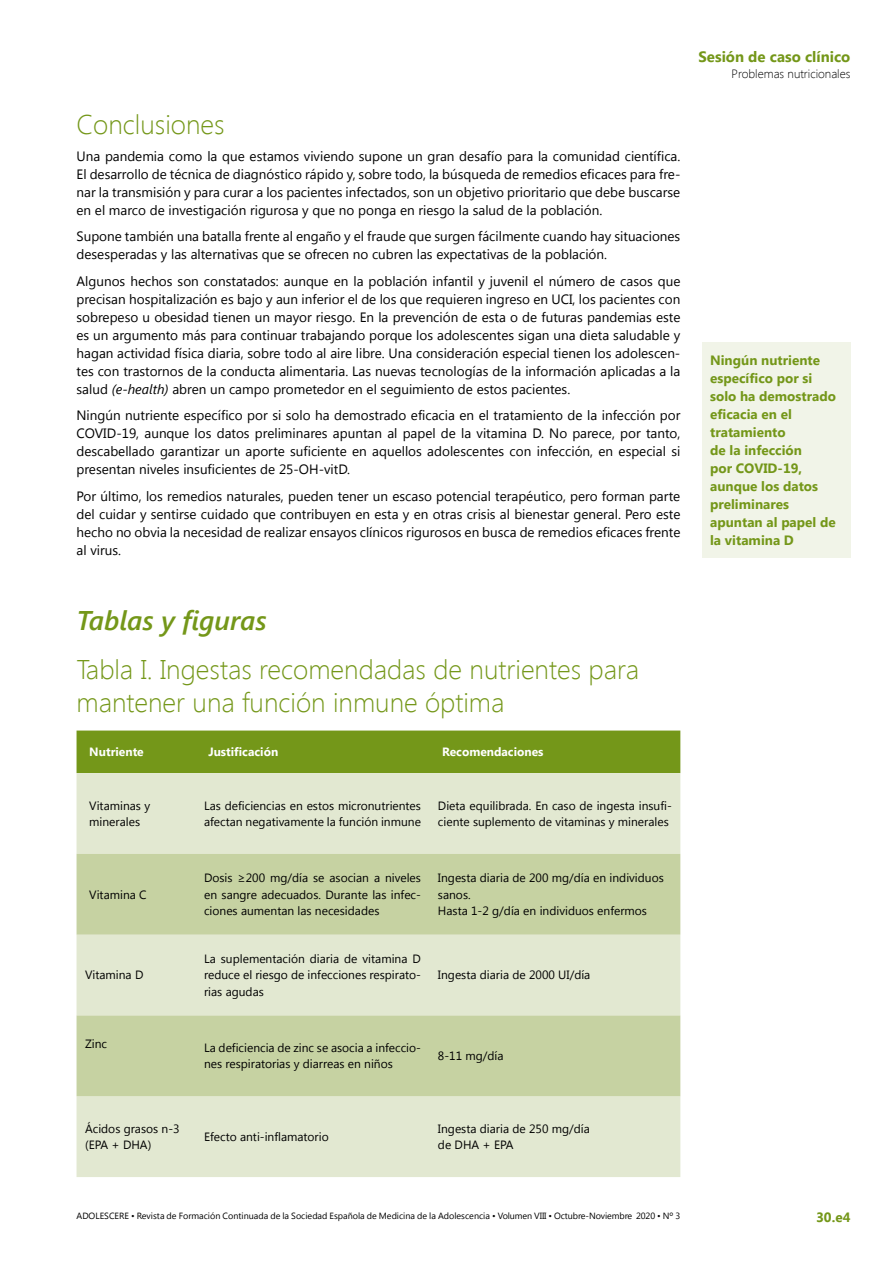
<style>
.page{position:relative;width:893px;height:1263px;background:#fff}
.page>*{position:absolute;margin:0;border:0;box-sizing:border-box;transform-origin:0 0}
.t1{font:300 27px/32.4px "Segoe UI";color:#749719}
.t2{font:italic 600 27px "Segoe UI";color:#749719}
.t3{font:700 15px "Segoe UI";color:#749719}
.t4{font:13.5px/18px "Segoe UI";color:#000;text-align:justify}
.t5{font:700 13.5px/18px "Segoe UI";color:#749719}
.t6{font:12px/16.5px "Segoe UI";color:#000}
.t7{font:700 12px "Segoe UI";color:#fff}
.t8{font:300 12px "Segoe UI";color:#000}
.t9{font:9px "Segoe UI";color:#000}
.s1{font-style:italic}
</style>
<div class="page">
<div style="left:77px;top:730px;width:603px;height:43px;background:#749719"></div>
<div style="left:77px;top:773px;width:603px;height:404px;background:#e2e8d1"></div>
<svg style="left:77px;top:854px;width:603px;height:242px;background:#cfd9b1"></svg>
<div style="left:702px;top:343px;width:148px;height:215px;background:#f1f4e8"></div>
<h1 class="t1" style="left:77px;top:108px;width:150px">Conclusiones</h1>
<p class="t4" style="left:77px;top:147px;width:605px">Una pandemia como la que estamos viviendo supone un gran desafío para la comunidad científica.<br>El desarrollo de técnica de diagnóstico rápido y, sobre todo, la búsqueda de remedios eficaces para fre&shy;nar la transmisión y para curar a los pacientes infectados, son un objetivo prioritario que debe buscarse en el marco de investigación rigurosa y que no ponga en riesgo la salud de la población.</p>
<p class="t4" style="left:77px;top:227px;width:605px">Supone también una batalla frente al engaño y el fraude que surgen fácilmente cuando hay situaciones desesperadas y las alternativas que se ofrecen no cubren las expectativas de la población.</p>
<p class="t4" style="left:77px;top:272px;width:605px">Algunos hechos son constatados: aunque en la población infantil y juvenil el número de casos que precisan hospitalización es bajo y aun inferior el de los que requieren ingreso en UCI, los pacientes con sobrepeso u obesidad tienen un mayor riesgo. En la prevención de esta o de futuras pandemias este es un argumento más para continuar trabajando porque los adolescentes sigan una dieta saludable y hagan actividad física diaria, sobre todo al aire libre. Una consideración especial tienen los adolescen&shy;tes con trastornos de la conducta alimentaria. Las nuevas tecnologías de la información aplicadas a la salud <span class="s1">(e-health)</span> abren un campo prometedor en el seguimiento de estos pacientes.</p>
<p class="t4" style="left:77px;top:406px;width:605px">Ningún nutriente específico por si solo ha demostrado eficacia en el tratamiento de la infección por COVID-19, aunque los datos preliminares apuntan al papel de la vitamina D. No parece, por tanto, descabellado garantizar un aporte suficiente en aquellos adolescentes con infección, en especial si presentan niveles insuficientes de 25-OH-vitD.</p>
<p class="t4" style="left:77px;top:487px;width:605px">Por último, los remedios naturales, pueden tener un escaso potencial terapéutico, pero forman parte del cuidar y sentirse cuidado que contribuyen en esta y en otras crisis al bienestar general. Pero este hecho no obvia la necesidad de realizar ensayos clínicos rigurosos en busca de remedios eficaces frente al virus.</p>
<p class="t3" style="left:698px;top:46px;width:153px">Sesión de caso clínico</p>
<p class="t8" style="left:732px;top:66px;width:120px">Problemas nutricionales</p>
<p class="t5" style="left:710px;top:351px;width:127px">Ningún nutriente específico por si solo ha demostrado eficacia en el tratamiento<br>de la infección<br>por COVID-19, aunque los datos preliminares apuntan al papel de la vitamina D</p>
<h1 class="t2" style="left:77px;top:601px;width:192px">Tablas y figuras</h1>
<h1 class="t1" style="left:77px;top:653px;width:564px">Tabla I. Ingestas recomendadas de nutrientes para mantener una función inmune óptima</h1>
<p class="t7" style="left:89px;top:743px;width:56px">Nutriente</p>
<p class="t7" style="left:208px;top:743px;width:71px">Justificación</p>
<p class="t7" style="left:442px;top:743px;width:103px">Recomendaciones</p>
<p class="t6" style="left:89px;top:796px;width:62px">Vitaminas y minerales</p>
<p class="t6" style="left:204px;top:796px;width:218px">Las deficiencias en estos micronutrientes afectan negativamente la función inmune</p>
<p class="t6" style="left:438px;top:796px;width:235px">Dieta equilibrada. En caso de ingesta insufi&shy;ciente suplemento de vitaminas y minerales</p>
<p class="t6" style="left:89px;top:885px;width:59px">Vitamina C</p>
<p class="t6" style="left:85px;top:966px;width:60px">Vitamina D</p>
<p class="t6" style="left:204px;top:869px;width:218px;text-align:justify">Dosis ≥200 mg/día se asocian a niveles en sangre adecuados. Durante las infec&shy;ciones aumentan las necesidades</p>
<p class="t6" style="left:438px;top:869px;width:227px">Ingesta diaria de 200 mg/día en individuos sanos.<br>Hasta 1-2 g/día en individuos enfermos</p>
<p class="t6" style="left:204px;top:950px;width:218px;text-align:justify">La suplementación diaria de vitamina D reduce el riesgo de infecciones respirato&shy;rias agudas</p>
<p class="t6" style="left:438px;top:966px;width:154px">Ingesta diaria de 2000 UI/día</p>
<p class="t6" style="left:85px;top:1035px;width:24px">Zinc</p>
<p class="t6" style="left:204px;top:1039px;width:218px">La deficiencia de zinc se asocia a infeccio&shy;nes respiratorias y diarreas en niños</p>
<p class="t6" style="left:438px;top:1047px;width:67px">8-11 mg/día</p>
<p class="t6" style="left:85px;top:1120px;width:96px">Ácidos grasos n-3 (EPA + DHA)</p>
<p class="t6" style="left:204px;top:1128px;width:126px">Efecto anti-inflamatorio</p>
<p class="t6" style="left:438px;top:1120px;width:153px">Ingesta diaria de 250 mg/día de DHA + EPA</p>
<p class="t9" style="left:77px;top:1209px;width:605px">ADOLESCERE • Revista de Formación Continuada de la Sociedad Española de Medicina de la Adolescencia • Volumen VIII • Octubre-Noviembre 2020 • Nº 3</p>
<p class="t5" style="left:816px;top:1207px;width:36px">30.e4</p>
</div>
